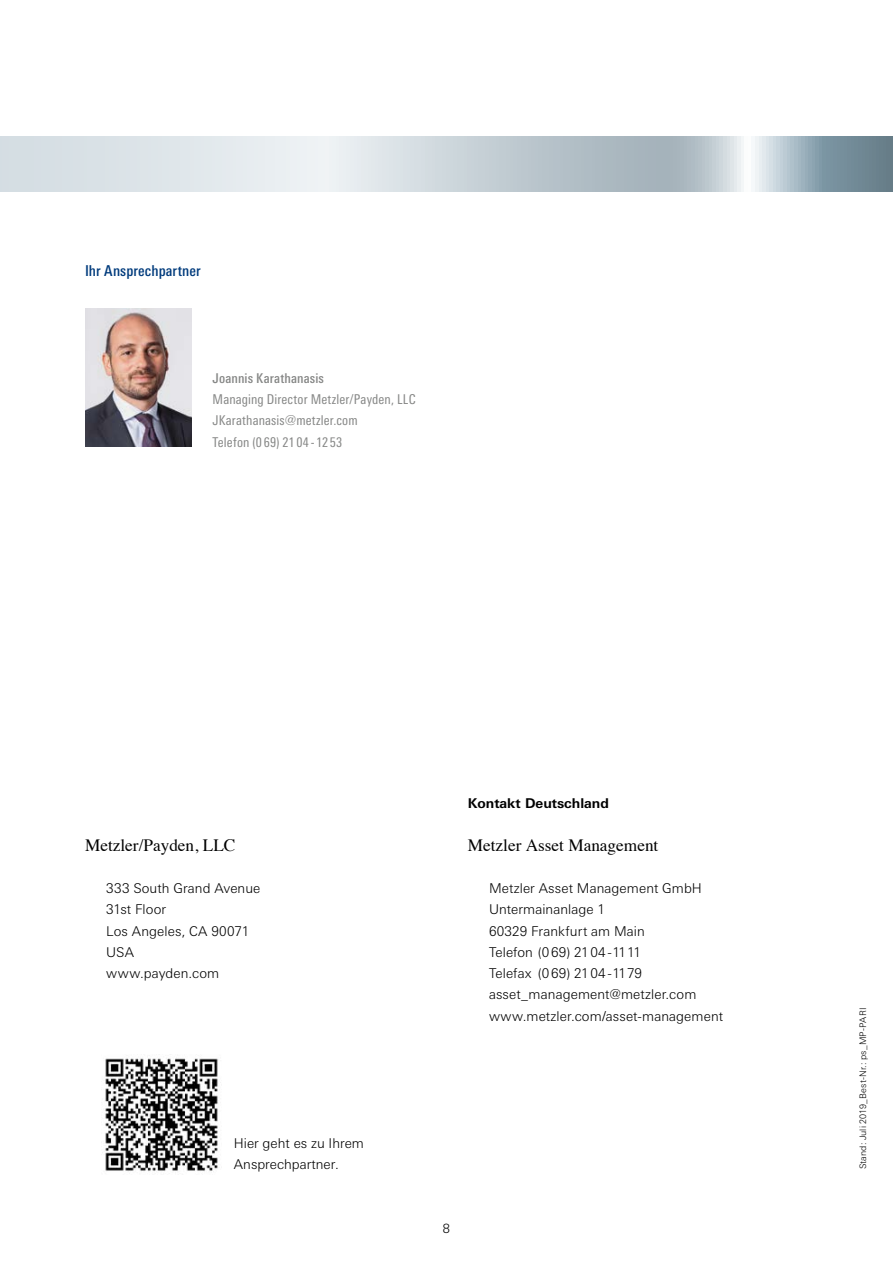
<style>
.page{position:relative;width:893px;height:1263px;background:#fff}
.page>*{position:absolute;margin:0;border:0;box-sizing:border-box;transform-origin:0 0}
.t1{font:17.25px "Times";color:#000}
.t2{font:500 condensed 15px "Linotype Univers";letter-spacing:.005em;color:#003b7c}
.t3{font:300 13.5px/21.3px "Linotype Univers Basic";letter-spacing:.005em;color:#000}
.t4{font:condensed 13.5px/21.3px "Linotype Univers";letter-spacing:.01em;color:#868786}
.t5{font:500 condensed 13.5px "Linotype Univers";letter-spacing:.01em;color:#868786}
.t6{font:700 13.5px "Linotype Univers Basic";color:#000}
.t7{font:300 12.75px "Linotype Univers Basic";color:#000}
.t8{font:300 9px "Linotype Univers Basic";letter-spacing:.01em;color:#000}
</style>
<div class="page">
<img style="left:85px;top:308px;width:106px;height:138px">
<img style="left:102px;top:1058px;width:119px;height:114px">
<svg style="left:0;top:136px;width:893px;height:55px;background:#c6d1d7"></svg>
<p class="t2" style="left:85px;top:262px;width:117px">Ihr Ansprechpartner</p>
<p class="t5" style="left:213px;top:370px;width:113px">Joannis Karathanasis</p>
<p class="t4" style="left:213px;top:388px;width:205px">Managing Director Metzler/Payden, LLC<br>JKarathanasis@metzler.com<br>Telefon (069) 2104-1253</p>
<p class="t1" style="left:85px;top:828px;width:152px">Metzler/Payden, LLC</p>
<p class="t3" style="left:106px;top:877px;width:156px">333 South Grand Avenue<br>31st Floor<br>Los Angeles, CA 90071<br>USA<br>www.payden.com</p>
<p class="t3" style="left:234px;top:1132px;width:132px">Hier geht es zu Ihrem<br>Ansprechpartner.</p>
<p class="t6" style="left:468px;top:795px;width:143px">Kontakt Deutschland</p>
<p class="t1" style="left:468px;top:828px;width:192px">Metzler Asset Management</p>
<p class="t3" style="left:489px;top:877px;width:236px">Metzler Asset Management GmbH<br>Untermainanlage 1<br>60329 Frankfurt am Main<br>Telefon (069) 2104-1111<br>Telefax (069) 2104-1179 asset_management@metzler.com www.metzler.com/asset-management</p>
<p class="t7" style="left:443px;top:1221px;width:9px">8</p>
<p class="t8" style="left:857px;top:1169px;width:163px;rotate:-90deg">Stand: Juli 2019_Best-Nr.: ps_MP-PARI</p>
</div>
